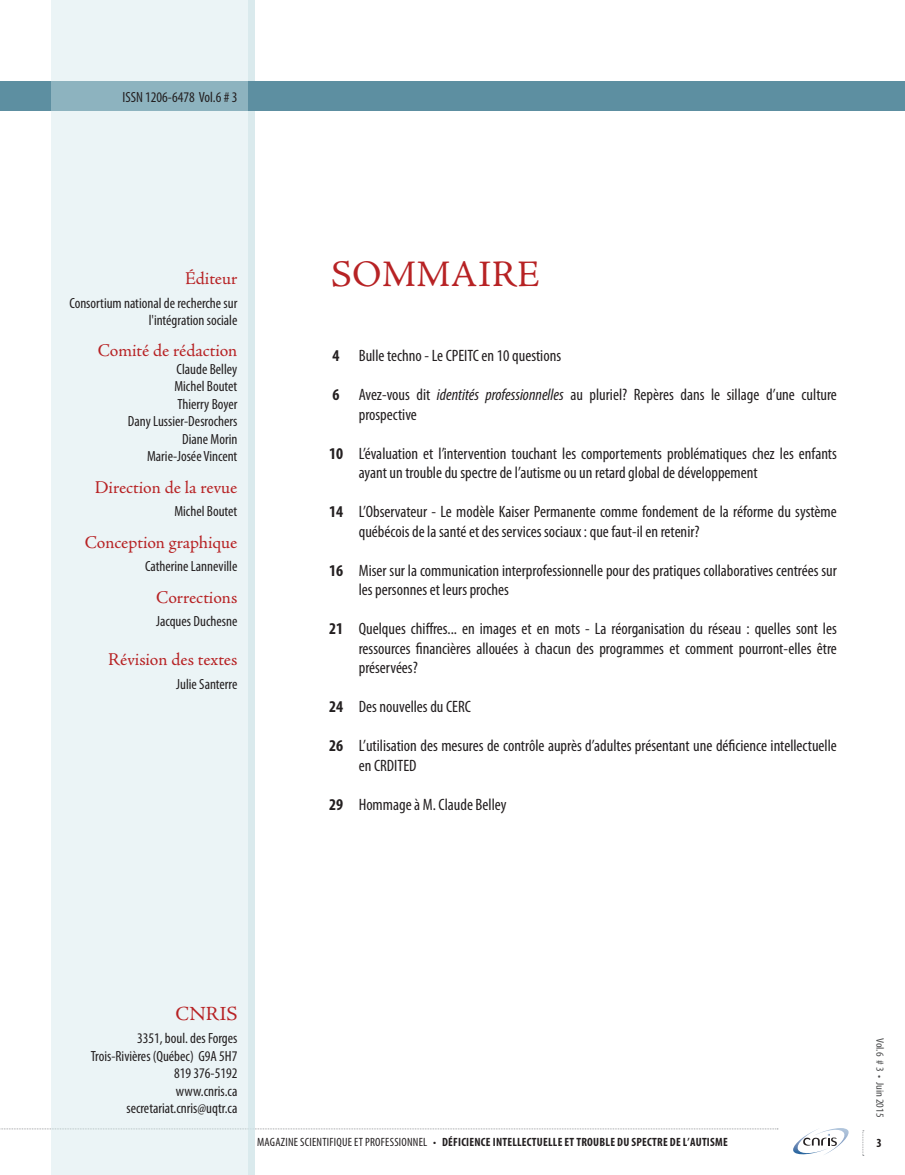
<style>
.page{position:relative;width:905px;height:1175px;background:#fff}
.page>*{position:absolute;margin:0;border:0;box-sizing:border-box;transform-origin:0 0}
.t1{font:37.5px "Adobe Jenson Pro";letter-spacing:.015em;color:#b72224}
.t2{font:20.1px "Adobe Jenson Pro";color:#b72224}
.t3{font:18px "Adobe Jenson Pro";letter-spacing:-.005em;color:#b72224}
.texte{font:condensed 16.5px/19.5px "Myriad Pro";color:#231f20}
.texte-2{font:700 condensed 16.5px "Myriad Pro";color:#231f20}
.t4{font:condensed 14.7px/17.4px "Myriad Pro";color:#231f20;text-align:right}
.t5{font:700 condensed 12.45px "Myriad Pro";color:#231f20}
.t6{font:700 condensed 12px "Myriad Pro";letter-spacing:.02em;color:#231f20}
.t7{font:condensed 10.8px "Myriad Pro";color:#4b4c4d;scale:1.11 1}
.s1{font-style:italic}
.s2{font-weight:400}
</style>
<div class="page">
<svg style="left:793px;top:1128px;width:55px;height:27px"></svg>
<svg style="left:862px;top:1130px;width:1px;height:26px"></svg>
<svg style="left:0;top:1128px;width:778px;height:1px"></svg>
<div style="left:248px;top:0;width:6px;height:1174px;background:#daeaed"></div>
<div style="left:0;top:81px;width:904px;height:29px;background:#5d8fa1"></div>
<div style="left:51px;top:0;width:197px;height:1174px;background:#ebf4f6"></div>
<p class="t4" style="left:122px;top:88px;width:116px">ISSN 1206-6478 Vol.6 # 3</p>
<p class="t3" style="left:185px;top:268px;width:54px">Éditeur</p>
<p class="t4" style="left:69px;top:294px;width:169px">Consortium national de recherche sur l'intégration sociale</p>
<p class="t3" style="left:98px;top:341px;width:141px">Comité de rédaction</p>
<p class="t4" style="left:177px;top:360px;width:62px">Claude Belley</p>
<p class="t4" style="left:174px;top:377px;width:65px">Michel Boutet</p>
<p class="t4" style="left:177px;top:395px;width:61px">Thierry Boyer</p>
<p class="t4" style="left:128px;top:412px;width:111px">Dany Lussier-Desrochers</p>
<p class="t4" style="left:182px;top:430px;width:57px">Diane Morin</p>
<p class="t4" style="left:147px;top:447px;width:92px">Marie-Josée Vincent</p>
<p class="t3" style="left:95px;top:477px;width:144px">Direction de la revue</p>
<p class="t4" style="left:174px;top:502px;width:65px">Michel Boutet</p>
<p class="t3" style="left:85px;top:532px;width:154px">Conception graphique</p>
<p class="t4" style="left:145px;top:557px;width:94px">Catherine Lanneville</p>
<p class="t3" style="left:156px;top:587px;width:83px">Corrections</p>
<p class="t4" style="left:156px;top:612px;width:83px">Jacques Duchesne</p>
<p class="t3" style="left:108px;top:649px;width:131px">Révision des textes</p>
<p class="t4" style="left:176px;top:674px;width:63px">Julie Santerre</p>
<p class="t1" style="left:331px;top:253px;width:210px">SOMMAIRE</p>
<p class="texte-2" style="left:332px;top:345px;width:9px">4</p>
<p class="texte-2" style="left:332px;top:384px;width:9px">6</p>
<p class="texte-2" style="left:329px;top:443px;width:16px">10</p>
<p class="texte-2" style="left:329px;top:501px;width:16px">14</p>
<p class="texte-2" style="left:329px;top:560px;width:16px">16</p>
<p class="texte-2" style="left:329px;top:618px;width:16px">21</p>
<p class="texte-2" style="left:329px;top:696px;width:16px">24</p>
<p class="texte-2" style="left:329px;top:735px;width:16px">26</p>
<p class="texte-2" style="left:329px;top:794px;width:16px">29</p>
<p class="texte" style="left:359px;top:346px;width:204px">Bulle techno - Le CPEITC en 10 questions</p>
<p class="texte" style="left:359px;top:385px;width:479px">Avez-vous dit <span class="s1">identités professionnelles</span> au pluriel? Repères dans le sillage d’une culture prospective</p>
<p class="texte" style="left:359px;top:443px;width:479px">L’évaluation et l’intervention touchant les comportements problématiques chez les enfants ayant un trouble du spectre de l’autisme ou un retard global de développement</p>
<p class="texte" style="left:359px;top:502px;width:479px">L’Observateur - Le modèle Kaiser Permanente comme fondement de la réforme du système québécois de la santé et des services sociaux : que faut-il en retenir?</p>
<p class="texte" style="left:359px;top:560px;width:479px">Miser sur la communication interprofessionnelle pour des pratiques collaboratives centrées sur les personnes et leurs proches</p>
<p class="texte" style="left:359px;top:619px;width:479px;text-align:justify">Quelques chiffres... en images et en mots - La réorganisation du réseau : quelles sont les ressources financières allouées à chacun des programmes et comment pourront-elles être préservées?</p>
<p class="texte" style="left:359px;top:697px;width:114px">Des nouvelles du CERC</p>
<p class="texte" style="left:359px;top:736px;width:479px">L’utilisation des mesures de contrôle auprès d’adultes présentant une déficience intellectuelle en CRDITED</p>
<p class="texte" style="left:359px;top:794px;width:149px">Hommage à M. Claude Belley</p>
<p class="t2" style="left:175px;top:1002px;width:63px">CNRIS</p>
<p class="t4" style="left:91px;top:1029px;width:148px">3351, boul. des Forges<br>Trois-Rivières (Québec) G9A 5H7<br>819 376-5192<br>www.cnris.ca</p>
<p class="t4" style="left:126px;top:1099px;width:112px">secretariat.cnris@uqtr.ca</p>
<p class="t6" style="left:257px;top:1134px;width:472px"><span class="s2">MAGAZINE SCIENTIFIQUE ET PROFESSIONNEL •</span> DÉFICIENCE INTELLECTUELLE ET TROUBLE DU SPECTRE DE L’AUTISME</p>
<p class="t7" style="left:886px;top:1038px;width:73px;rotate:90deg">Vol.6 # 3 • Juin 2015</p>
<p class="t5" style="left:876px;top:1134px;width:7px">3</p>
</div>
